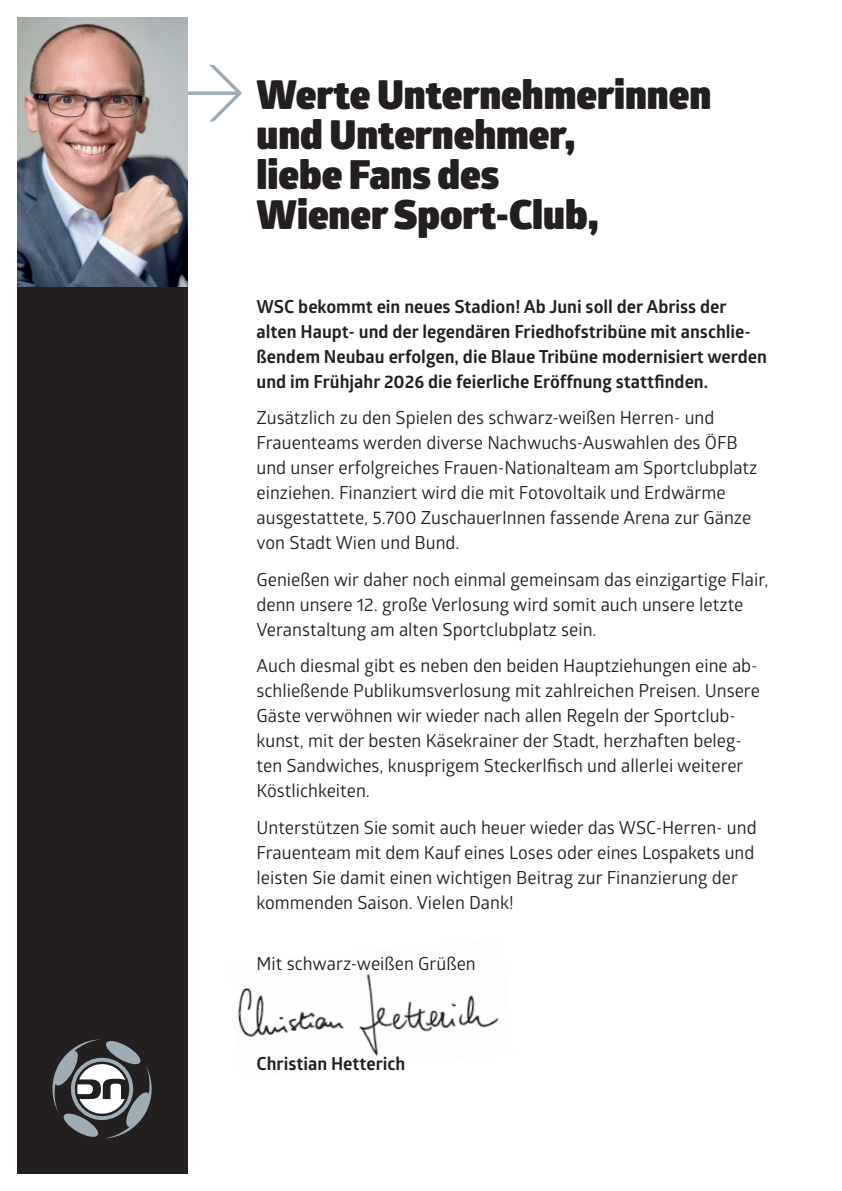
<style>
.page{position:relative;width:842px;height:1191px;background:#fff}
.page>*{position:absolute;margin:0;border:0;box-sizing:border-box;transform-origin:0 0}
.t1{font:900 40px/40px "Glober";color:#231f20}
.t2{font:18px/25px "Glober";color:#231f20}
.t3{font:700 18px/25px "Glober";color:#231f20}
.s1{font-family:"DIN";font-weight:300;font-size:70px;color:#9dacb5}
</style>
<div class="page">
<div style="left:17px;top:286px;width:170px;height:888px;background:#231f20"></div>
<img style="left:238px;top:974px;width:261px;height:82px">
<svg style="left:52px;top:1039px;width:100px;height:99px"></svg>
<img style="left:17px;top:17px;width:170px;height:269px">
<h1 class="t1" style="left:257px;top:75px;width:456px;text-indent:-82px"><span class="s1">&gt;</span> Werte Unternehmerinnen und Unternehmer,<br>liebe Fans des<br>Wiener Sport-Club,</h1>
<p class="t3" style="left:257px;top:294px;width:512px">WSC bekommt ein neues Stadion! Ab Juni soll der Abriss der alten Haupt- und der legendären Friedhofstribüne mit anschlie&shy;ßendem Neubau erfolgen, die Blaue Tribüne modernisiert werden und im Frühjahr 2026 die feierliche Eröffnung stattfinden.</p>
<p class="t2" style="left:257px;top:405px;width:502px">Zusätzlich zu den Spielen des schwarz-weißen Herren- und Frauenteams werden diverse Nachwuchs-Auswahlen des ÖFB und unser erfolgreiches Frauen-Nationalteam am Sportclubplatz einziehen. Finanziert wird die mit Fotovoltaik und Erdwärme ausgestattete, 5.700 ZuschauerInnen fassende Arena zur Gänze von Stadt Wien und Bund.</p>
<p class="t2" style="left:257px;top:566px;width:513px">Genießen wir daher noch einmal gemeinsam das einzigartige Flair, denn unsere 12. große Verlosung wird somit auch unsere letzte<br>Veranstaltung am alten Sportclubplatz sein.</p>
<p class="t2" style="left:257px;top:652px;width:505px">Auch diesmal gibt es neben den beiden Hauptziehungen eine ab&shy;schließende Publikumsverlosung mit zahlreichen Preisen. Unsere Gäste verwöhnen wir wieder nach allen Regeln der Sportclub&shy;kunst, mit der besten Käsekrainer der Stadt, herzhaften beleg&shy;ten Sandwiches, knusprigem Steckerlfisch und allerlei weiterer Köstlichkeiten.</p>
<p class="t2" style="left:257px;top:814px;width:502px">Unterstützen Sie somit auch heuer wieder das WSC-Herren- und Frauenteam mit dem Kauf eines Loses oder eines Lospakets und leisten Sie damit einen wichtigen Beitrag zur Finanzierung der kommenden Saison. Vielen Dank!</p>
<p class="t2" style="left:257px;top:950px;width:221px">Mit schwarz-weißen Grüßen</p>
<p class="t3" style="left:257px;top:1050px;width:150px">Christian Hetterich</p>
</div>
